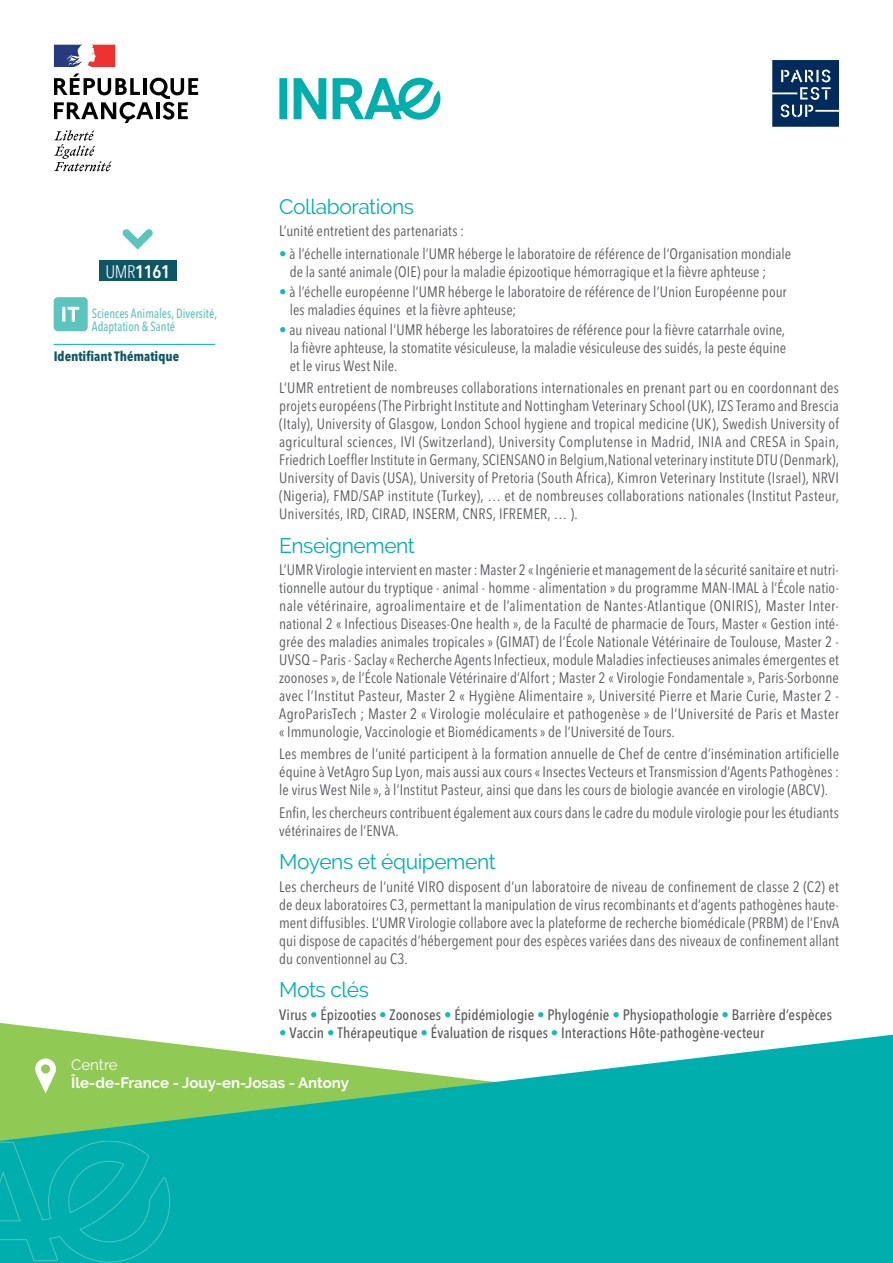
<style>
.page{position:relative;width:893px;height:1263px;background:#fff}
.page>*{position:absolute;margin:0;border:0;box-sizing:border-box;transform-origin:0 0}
.t1{font:21px "Raleway";letter-spacing:-.02em;color:#00afad}
.t2{font:600 condensed 18px "Avenir Next LT Pro";color:#fff}
.t3{font:condensed 15px/18px "Avenir Next LT Pro";letter-spacing:.005em;color:#57585a;text-align:justify}
.t4{font:500 condensed 15px "Avenir Next LT Pro";letter-spacing:.005em;color:#57585a}
.t5{font:700 15px "Raleway";color:#fff}
.t6{font:15px "Raleway";color:#fff}
.t7{font:700 condensed 13.5px "Avenir Next LT Pro";color:#0f5664}
.t8{font:500 condensed 13.2px/13.5px "Avenir Next LT Pro";color:#5ac4bd;scale:.91 1}
.s1{font-weight:300}
.s2{color:#15bbb9}
.s3{font-weight:400;color:#15bbb9}
</style>
<div class="page">
<svg style="left:0;top:1035px;width:893px;height:228px;background:#30bba7"></svg>
<svg style="left:54px;top:73px;width:144px;height:50px"></svg>
<svg style="left:54px;top:130px;width:58px;height:41px"></svg>
<svg style="left:54px;top:45px;width:61px;height:22px"></svg>
<div style="left:279px;top:78px;width:8px;height:41px;background:#00afad"></div>
<svg style="left:294px;top:78px;width:32px;height:41px"></svg>
<svg style="left:333px;top:78px;width:107px;height:42px"></svg>
<div style="left:99px;top:261px;width:78px;height:20px;background:#0f5664"></div>
<svg style="left:123px;top:229px;width:30px;height:21px"></svg>
<svg style="left:772px;top:60px;width:67px;height:67px;background:#244973"></svg>
<div style="left:54px;top:297px;width:34px;height:34px;background:#5ac4bd;border-radius:4px"></div>
<svg style="left:62px;top:307px;width:17px;height:15px"></svg>
<hr style="left:54px;top:344px;width:161px;height:1px;background:#00afad">
<svg style="left:0;top:1141px;width:170px;height:122px;background:#03b0ae"></svg>
<p class="t2" style="left:105px;top:260px;width:66px"><span class="s1">UMR</span>1161</p>
<p class="t8" style="left:92px;top:306px;width:139px">Sciences Animales, Diversité,<br>Adaptation &amp; Santé</p>
<p class="t7" style="left:54px;top:348px;width:127px">Identifiant Thématique</p>
<h1 class="t1" style="left:279px;top:195px;width:136px">Collaborations</h1>
<p class="t3" style="left:279px;top:222px;width:186px">L’unité entretient des partenariats :</p>
<p class="t3" style="left:290px;top:244px;width:503px;text-indent:-10px"><span class="s2">•</span> à l’échelle internationale l’UMR héberge le laboratoire de référence de l’Organisation mondiale de la santé animale (OIE) pour la maladie épizootique hémorragique et la fièvre aphteuse ;</p>
<p class="t3" style="left:290px;top:282px;width:498px;text-indent:-10px"><span class="s2">•</span> à l’échelle européenne l’UMR héberge le laboratoire de référence de l’Union Européenne pour les maladies équines et la fièvre aphteuse;</p>
<p class="t3" style="left:290px;top:321px;width:498px;text-indent:-10px"><span class="s2">•</span> au niveau national l’UMR héberge les laboratoires de référence pour la fièvre catarrhale ovine, la fièvre aphteuse, la stomatite vésiculeuse, la maladie vésiculeuse des suidés, la peste équine et le virus West Nile.</p>
<p class="t3" style="left:279px;top:379px;width:561px">L’UMR entretient de nombreuses collaborations internationales en prenant part ou en coordonnant des projets européens (The Pirbright Institute and Nottingham Veterinary School (UK), IZS Teramo and Brescia (Italy), University of Glasgow, London School hygiene and tropical medicine (UK), Swedish University of agricultural sciences, IVI (Switzerland), University Complutense in Madrid, INIA and CRESA in Spain, Friedrich Loeffler Institute in Germany, SCIENSANO in Belgium,National veterinary institute DTU (Denmark), University of Davis (USA), University of Pretoria (South Africa), Kimron Veterinary Institute (Israel), NRVI (Nigeria), FMD/SAP institute (Turkey), … et de nombreuses collaborations nationales (Institut Pasteur, Universités, IRD, CIRAD, INSERM, CNRS, IFREMER, … ).</p>
<h1 class="t1" style="left:279px;top:533px;width:137px">Enseignement</h1>
<p class="t3" style="left:279px;top:561px;width:561px">L’UMR Virologie intervient en master : Master 2 « Ingénierie et management de la sécurité sanitaire et nutri&shy;tionnelle autour du tryptique - animal - homme - alimentation » du programme MAN-IMAL à l’École natio&shy;nale vétérinaire, agroalimentaire et de l’alimentation de Nantes-Atlantique (ONIRIS), Master Inter&shy;national 2 « Infectious Diseases-One health », de la Faculté de pharmacie de Tours, Master « Gestion inté&shy;grée des maladies animales tropicales » (GIMAT) de l’École Nationale Vétérinaire de Toulouse, Master 2 - UVSQ – Paris - Saclay « Recherche Agents Infectieux, module Maladies infectieuses animales émergentes et zoonoses », de l’École Nationale Vétérinaire d’Alfort ; Master 2 « Virologie Fondamentale », Paris-Sorbonne avec l’Institut Pasteur, Master 2 « Hygiène Alimentaire », Université Pierre et Marie Curie, Master 2 - AgroParisTech ; Master 2 « Virologie moléculaire et pathogenèse » de l’Université de Paris et Master « Immunologie, Vaccinologie et Biomédicaments » de l’Université de Tours.</p>
<p class="t3" style="left:279px;top:745px;width:561px">Les membres de l’unité participent à la formation annuelle de Chef de centre d’insémination artificielle équine à VetAgro Sup Lyon, mais aussi aux cours « Insectes Vecteurs et Transmission d’Agents Pathogènes : le virus West Nile », à l’Institut Pasteur, ainsi que dans les cours de biologie avancée en virologie (ABCV).</p>
<p class="t3" style="left:279px;top:803px;width:561px">Enfin, les chercheurs contribuent également aux cours dans le cadre du module virologie pour les étudiants vétérinaires de l’ENVA.</p>
<h1 class="t1" style="left:279px;top:850px;width:218px">Moyens et équipement</h1>
<p class="t3" style="left:279px;top:877px;width:561px">Les chercheurs de l’unité VIRO disposent d’un laboratoire de niveau de confinement de classe 2 (C2) et de deux laboratoires C3, permettant la manipulation de virus recombinants et d’agents pathogènes haute&shy;ment diffusibles. L’UMR Virologie collabore avec la plateforme de recherche biomédicale (PRBM) de l’EnvA qui dispose de capacités d’hébergement pour des espèces variées dans des niveaux de confinement allant du conventionnel au C3.</p>
<h1 class="t1" style="left:279px;top:978px;width:91px">Mots clés</h1>
<p class="t4" style="left:279px;top:1005px;width:554px">Virus <span class="s3">•</span> Épizooties <span class="s3">•</span> Zoonoses <span class="s3">•</span> Épidémiologie <span class="s3">•</span> Phylogénie <span class="s3">•</span> Physiopathologie <span class="s3">•</span> Barrière d’espèces</p>
<p class="t4" style="left:279px;top:1023px;width:486px"><span class="s3">•</span> Vaccin <span class="s3">•</span> Thérapeutique <span class="s3">•</span> Évaluation de risques <span class="s3">•</span> Interactions Hôte-pathogène-vecteur</p>
<p class="t6" style="left:71px;top:1056px;width:48px">Centre</p>
<p class="t5" style="left:71px;top:1074px;width:279px">Île-de-France - Jouy-en-Josas - Antony</p>
</div>
